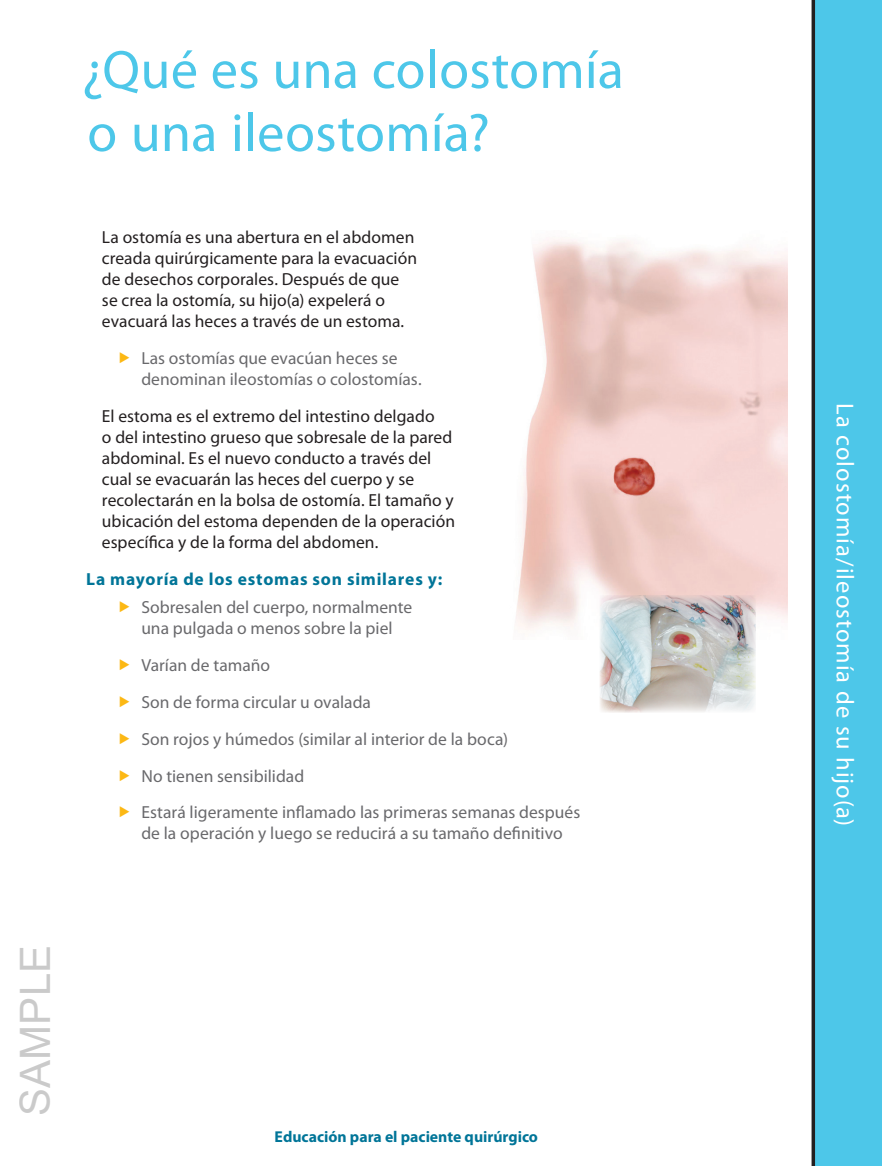
<style>
.page{position:relative;width:882px;height:1166px;background:#fff}
.page>*{position:absolute;margin:0;border:0;box-sizing:border-box;transform-origin:0 0}
.t1{font:54.25px/63px "Myriad Pro";letter-spacing:.005em;color:#4dc7e9}
.t2{font:42px "Arial";color:rgb(0 0 0/.21)}
.t3{font:24.5px "Myriad Pro";letter-spacing:.04em;color:#fff}
.t4{font:17.5px/21px "Myriad Pro";letter-spacing:.005em;color:#231f20}
.t5{font:17.5px/36.8px "Myriad Pro";color:#69696c}
.t6{font:700 17.5px "Myriad Pro";letter-spacing:.045em;color:#007598}
.t7{font:700 15.75px "Myriad Pro";color:#007598}
</style>
<div class="page">
<svg style="left:812px;top:0;width:70px;height:1166px;background:#47afcc"></svg>
<img style="left:516px;top:239px;width:272px;height:391px">
<img style="left:600px;top:595px;width:156px;height:117px">
<h1 class="t1" style="left:82px;top:37px;width:544px">¿Qué es una colostomía o una ileostomía?</h1>
<p class="t4" style="left:102px;top:226px;width:317px">La ostomía es una abertura en el abdomen creada quirúrgicamente para la evacuación de desechos corporales. Después de que se crea la ostomía, su hijo(a) expelerá o evacuará las heces a través de un estoma.</p>
<p class="t5" style="left:141px;top:347px;width:282px;line-height:21px">Las ostomías que evacúan heces se denominan ileostomías o colostomías.</p>
<p class="t4" style="left:102px;top:405px;width:355px">El estoma es el extremo del intestino delgado<br>o del intestino grueso que sobresale de la pared abdominal. Es el nuevo conducto a través del cual se evacuarán las heces del cuerpo y se recolectarán en la bolsa de ostomía. El tamaño y ubicación del estoma dependen de la operación específica y de la forma del abdomen.</p>
<p class="t6" style="left:86px;top:567px;width:358px">La mayoría de los estomas son similares y:</p>
<p class="t5" style="left:141px;top:597px;width:272px;line-height:21px">Sobresalen del cuerpo, normalmente una pulgada o menos sobre la piel</p>
<p class="t5" style="left:141px;top:646px;width:441px">Varían de tamaño<br>Son de forma circular u ovalada<br>Son rojos y húmedos (similar al interior de la boca)<br>No tienen sensibilidad<br>Estará ligeramente inflamado las primeras semanas después</p>
<p class="t5" style="left:141px;top:814px;width:423px">de la operación y luego se reducirá a su tamaño definitivo</p>
<h2 class="t2" style="left:6px;top:1115px;width:172px;rotate:-90deg">SAMPLE</h2>
<p class="t7" style="left:275px;top:1126px;width:265px">Educación para el paciente quirúrgico</p>
<h3 class="t3" style="left:860px;top:403px;width:425px;rotate:90deg">La colostomía/ileostomía de su hijo(a)</h3>
</div>
